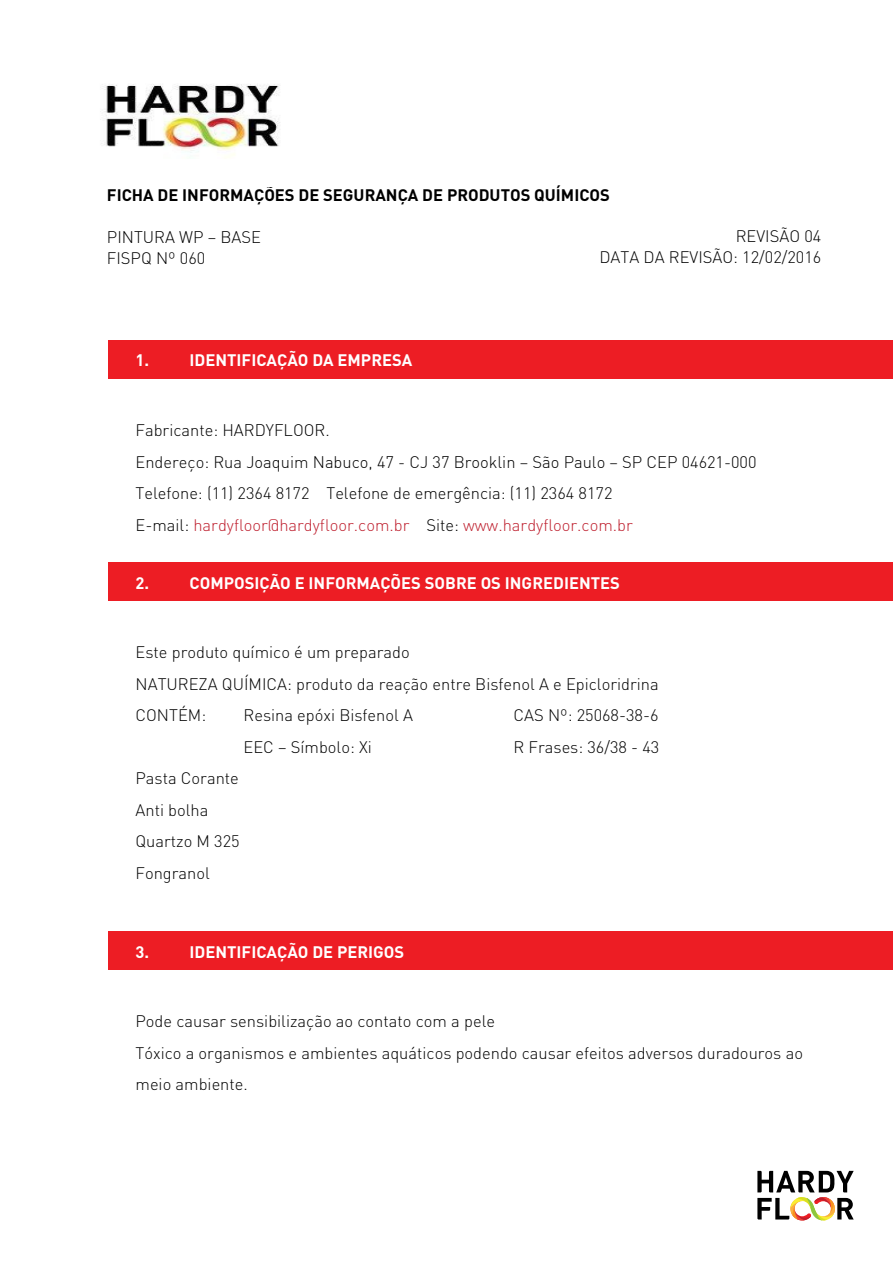
<style>
.page{position:relative;width:893px;height:1263px;background:#fff}
.page>*{position:absolute;margin:0;border:0;box-sizing:border-box;transform-origin:0 0}
.t1{font:300 16.5px/31.5px "DIN";color:#000}
.t2{font:700 16.5px "DIN";color:#fff}
.t3{font:16.5px "DIN Light";color:#000}
.t4{font:700 16.5px "DIN";color:#000}
.s1{font-family:"DIN";font-weight:300}
.s2{font-family:"DIN Light";font-weight:400}
.s3{color:#be1e2d}
</style>
<div class="page">
<svg style="left:757px;top:1171px;width:97px;height:49px"></svg>
<div style="left:108px;top:340px;width:785px;height:39px;background:#ed1d24"></div>
<div style="left:108px;top:562px;width:785px;height:39px;background:#ed1d24"></div>
<div style="left:108px;top:931px;width:785px;height:39px;background:#ed1d24"></div>
<img style="left:100px;top:84px;width:180px;height:72px">
<p class="t4" style="left:107px;top:184px;width:505px">FICHA DE INFORMAÇÕES DE SEGURANÇA DE PRODUTOS QUÍMICOS</p>
<p class="t3" style="left:107px;top:227px;width:156px">PINTURA WP <span class="s1">–</span> BASE</p>
<p class="t1" style="left:107px;top:242px;width:100px">FISPQ Nº 060</p>
<p class="t1" style="left:599px;top:226px;width:223px;line-height:21px;text-align:right">REVISÃO 0<span class="s2">4<br></span>DATA DA REVISÃO: 1<span class="s2">2</span>/<span class="s2">0</span>2/201<span class="s2">6</span></p>
<p class="t2" style="left:136px;top:349px;width:28px">1. IDENTI</p>
<p class="t2" style="left:242px;top:349px;width:20px">FICAÇ</p>
<p class="t2" style="left:287px;top:349px;width:95px">ÃODA EMPRESA</p>
<p class="t1" style="left:136px;top:414px;width:196px">Fabricante: <span class="s2">HARDYFLOOR</span>.</p>
<p class="t3" style="left:136px;top:451px;width:623px"><span class="s1">Endereço: Rua</span> Joaquim Nabuco, 47 - CJ 37 Brooklin – São Paulo – SP CEP 04621-000</p>
<p class="t1" style="left:136px;top:477px;width:499px">Telefone: (11) 2364 8172 Telefone de emergência: (11) 2364 8172<br>E-mail: <span class="s3">hardyfloor@hardyfloor.com.br</span> Site: <span class="s3">www.hardyfloor.com.br</span></p>
<p class="t2" style="left:136px;top:572px;width:33px">2. COM</p>
<p class="t2" style="left:224px;top:572px;width:20px">POSIÇ</p>
<p class="t2" style="left:270px;top:572px;width:77px">ÃOEINFORMAÇÕES</p>
<p class="t2" style="left:425px;top:572px;width:91px">SOBRE OS INGREDIENTES</p>
<p class="t1" style="left:136px;top:637px;width:525px">Este produto químico é um preparado<br>NATUREZA QUÍMICA: produto da reação entre Bisfenol A e Epicloridrina<br>CONTÉM:</p>
<p class="t1" style="left:244px;top:700px;width:171px">Resina epóxi Bisfenol A</p>
<p class="t1" style="left:514px;top:700px;width:147px">CAS Nº: 25068-38-6</p>
<p class="t1" style="left:244px;top:731px;width:130px">EEC – Símbolo: Xi</p>
<p class="t1" style="left:514px;top:731px;width:147px">R Frases: 36/38 - 43</p>
<p class="t1" style="left:136px;top:763px;width:106px">Pasta Corante<br>Anti bolha<br>Quartzo M 325<br>Fongranol</p>
<p class="t2" style="left:136px;top:941px;width:28px">3. IDENTI</p>
<p class="t2" style="left:242px;top:941px;width:20px">FICAÇ</p>
<p class="t2" style="left:287px;top:941px;width:71px">ÃO DE PERIGOS</p>
<p class="t1" style="left:136px;top:1005px;width:669px">Pode causar sensibilização ao contato com a pele<br>Tóxico a organismos e ambientes aquáticos podendo causar efeitos adversos duradouros ao meio ambiente.</p>
</div>
